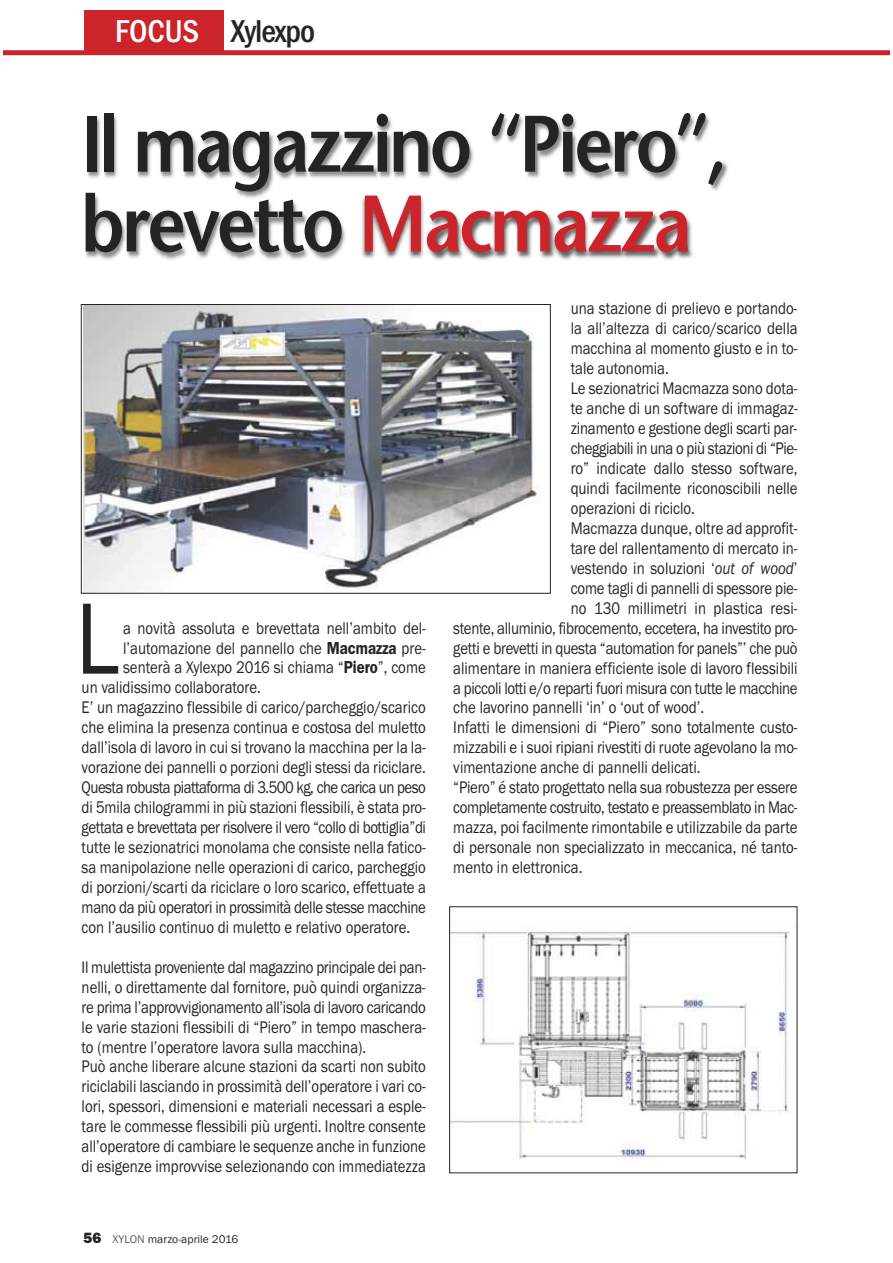
<style>
.page{position:relative;width:893px;height:1263px;background:#fff}
.page>*{position:absolute;margin:0;border:0;box-sizing:border-box;transform-origin:0 0}
.t1{font:105px "Franklin Gothic";color:#242425;scale:.85 1}
.t2{font:600 79.8px/79.8px "Stone Sans";letter-spacing:-.04em;color:#242425;scale:.88 1}
.t3{font:500 condensed 32.7px "Franklin Gothic";letter-spacing:-.03em;color:#242425}
.t4{font:17.4px/20px "Franklin Gothic";color:#242425;scale:.85 1}
.t5{font:17.4px "Franklin Gothic";letter-spacing:-.025em;color:#242425;scale:.85 1}
.t6{font:17.4px "Franklin Gothic";letter-spacing:-.02em;color:#242425;scale:.85 1}
.t7{font:17.4px "Franklin Gothic";letter-spacing:-.035em;color:#242425;scale:.85 1}
.t8{font:11.7px "Franklin Gothic";color:#242425}
.s1{color:#fff}
.s2{color:#cc242b}
.s3{font-weight:600}
.s4{font-weight:800;font-size:15px}
.s5{color:#5d5d5d}
.s6{font-style:italic}
</style>
<div class="page">
<div style="left:84px;top:10px;width:140px;height:43px;background:#cc242b"></div>
<div style="left:3px;top:50px;width:886px;height:5px;background:#cc242b"></div>
<img style="left:86px;top:115px;width:642px;height:145px">
<img style="left:83px;top:306px;width:459px;height:286px">
<div style="left:81px;top:304px;width:469px;height:290px;border:1px solid #242425"></div>
<img style="left:451px;top:929px;width:339px;height:230px">
<div style="left:449px;top:906px;width:348px;height:267px;border:1px solid #242425"></div>
<p class="t3" style="left:115px;top:20px;width:202px"><span class="s1">FOCUS</span> Xylexpo</p>
<p class="t2" style="left:81px;top:112px;width:737px">Il magazzino “Piero”, brevetto <span class="s2">Macmazza</span></p>
<p class="t1" style="left:76px;top:602px;width:53px">L</p>
<p class="t4" style="left:123px;top:619px;width:358px">a novità assoluta e brevettata nell’ambito del-</p>
<p class="t4" style="left:123px;top:639px;width:357px">l’automazione del pannello che <span class="s3">Macmazza</span> pre-</p>
<p class="t4" style="left:123px;top:659px;width:357px">senterà a Xylexpo 2016 si chiama “<span class="s3">Piero</span>”, come</p>
<p class="t4" style="left:82px;top:679px;width:212px">un validissimo collaboratore.</p>
<p class="t4" style="left:82px;top:699px;width:406px">E’ un magazzino flessibile di carico/parcheggio/scarico</p>
<p class="t4" style="left:82px;top:719px;width:406px">che elimina la presenza continua e costosa del muletto</p>
<p class="t4" style="left:82px;top:739px;width:406px">dall’isola di lavoro in cui si trovano la macchina per la la-</p>
<p class="t4" style="left:82px;top:759px;width:406px">vorazione dei pannelli o porzioni degli stessi da riciclare.</p>
<p class="t7" style="left:82px;top:781px;width:406px">Questa robusta piattaforma di 3.500 kg, che carica un peso</p>
<p class="t4" style="left:82px;top:799px;width:406px">di 5mila chilogrammi in più stazioni flessibili, è stata pro-</p>
<p class="t5" style="left:82px;top:821px;width:406px">gettata e brevettata per risolvere il vero “collo di bottiglia”di</p>
<p class="t4" style="left:82px;top:839px;width:406px">tutte le sezionatrici monolama che consiste nella fatico-</p>
<p class="t4" style="left:82px;top:859px;width:406px">sa manipolazione nelle operazioni di carico, parcheggio</p>
<p class="t4" style="left:82px;top:878px;width:406px">di porzioni/scarti da riciclare o loro scarico, effettuate a</p>
<p class="t5" style="left:82px;top:901px;width:406px">mano da più operatori in prossimità delle stesse macchine</p>
<p class="t4" style="left:82px;top:918px;width:388px">con l’ausilio continuo di muletto e relativo operatore.</p>
<p class="t4" style="left:82px;top:958px;width:406px">Il mulettista proveniente dal magazzino principale dei pan&shy;nelli, o direttamente dal fornitore, può quindi organizza&shy;re prima l’approvvigionamento all’isola di lavoro caricando le varie stazioni flessibili di “Piero” in tempo maschera&shy;to (mentre l’operatore lavora sulla macchina).<br>Può anche liberare alcune stazioni da scarti non subito riciclabili lasciando in prossimità dell’operatore i vari co&shy;lori, spessori, dimensioni e materiali necessari a esple&shy;tare le commesse flessibili più urgenti. Inoltre consente all’operatore di cambiare le sequenze anche in funzione di esigenze improvvise selezionando con immediatezza</p>
<p class="t8" style="left:83px;top:1235px;width:156px"><span class="s4">56</span> <span class="s5">XYLON</span> marzo-aprile 2016</p>
<p class="t4" style="left:570px;top:300px;width:268px">una stazione di prelievo e portando-</p>
<p class="t4" style="left:570px;top:320px;width:268px">la all’altezza di carico/scarico della</p>
<p class="t4" style="left:570px;top:340px;width:268px">macchina al momento giusto e in to-</p>
<p class="t4" style="left:570px;top:360px;width:117px">tale autonomia.</p>
<p class="t4" style="left:570px;top:380px;width:268px">Le sezionatrici Macmazza sono dota-</p>
<p class="t4" style="left:570px;top:400px;width:269px">te anche di un software di immagaz-</p>
<p class="t4" style="left:570px;top:420px;width:268px">zinamento e gestione degli scarti par-</p>
<p class="t5" style="left:570px;top:442px;width:268px">cheggiabili in una o più stazioni di “Pie-</p>
<p class="t4" style="left:570px;top:460px;width:268px">ro” indicate dallo stesso software,</p>
<p class="t4" style="left:570px;top:480px;width:268px">quindi facilmente riconoscibili nelle</p>
<p class="t4" style="left:570px;top:500px;width:148px">operazioni di riciclo.</p>
<p class="t4" style="left:570px;top:519px;width:268px">Macmazza dunque, oltre ad approfit-</p>
<p class="t4" style="left:570px;top:539px;width:268px">tare del rallentamento di mercato in-</p>
<p class="t4" style="left:570px;top:559px;width:268px">vestendo in soluzioni ‘<span class="s6">out of wood</span>’</p>
<p class="t4" style="left:570px;top:579px;width:268px">come tagli di pannelli di spessore pie-</p>
<p class="t4" style="left:570px;top:599px;width:268px">no 130 millimetri in plastica resi-</p>
<p class="t6" style="left:453px;top:622px;width:406px">stente, alluminio, fibrocemento, eccetera, ha investito pro-</p>
<p class="t6" style="left:453px;top:642px;width:406px">getti e brevetti in questa “automation for panels”’ che può</p>
<p class="t4" style="left:453px;top:659px;width:406px">alimentare in maniera efficiente isole di lavoro flessibili</p>
<p class="t5" style="left:453px;top:682px;width:406px">a piccoli lotti e/o reparti fuori misura con tutte le macchine</p>
<p class="t4" style="left:453px;top:699px;width:297px">che lavorino pannelli ‘in’ o ‘out of wood’.</p>
<p class="t4" style="left:453px;top:719px;width:406px">Infatti le dimensioni di “Piero” sono totalmente custo-</p>
<p class="t4" style="left:453px;top:739px;width:406px">mizzabili e i suoi ripiani rivestiti di ruote agevolano la mo-</p>
<p class="t4" style="left:453px;top:759px;width:292px">vimentazione anche di pannelli delicati.</p>
<p class="t4" style="left:453px;top:779px;width:406px">“Piero” é stato progettato nella sua robustezza per essere</p>
<p class="t5" style="left:453px;top:801px;width:406px">completamente costruito, testato e preassemblato in Mac-</p>
<p class="t4" style="left:453px;top:819px;width:406px">mazza, poi facilmente rimontabile e utilizzabile da parte</p>
<p class="t4" style="left:453px;top:839px;width:406px">di personale non specializzato in meccanica, né tanto-</p>
<p class="t4" style="left:453px;top:859px;width:153px">mento in elettronica.</p>
</div>
